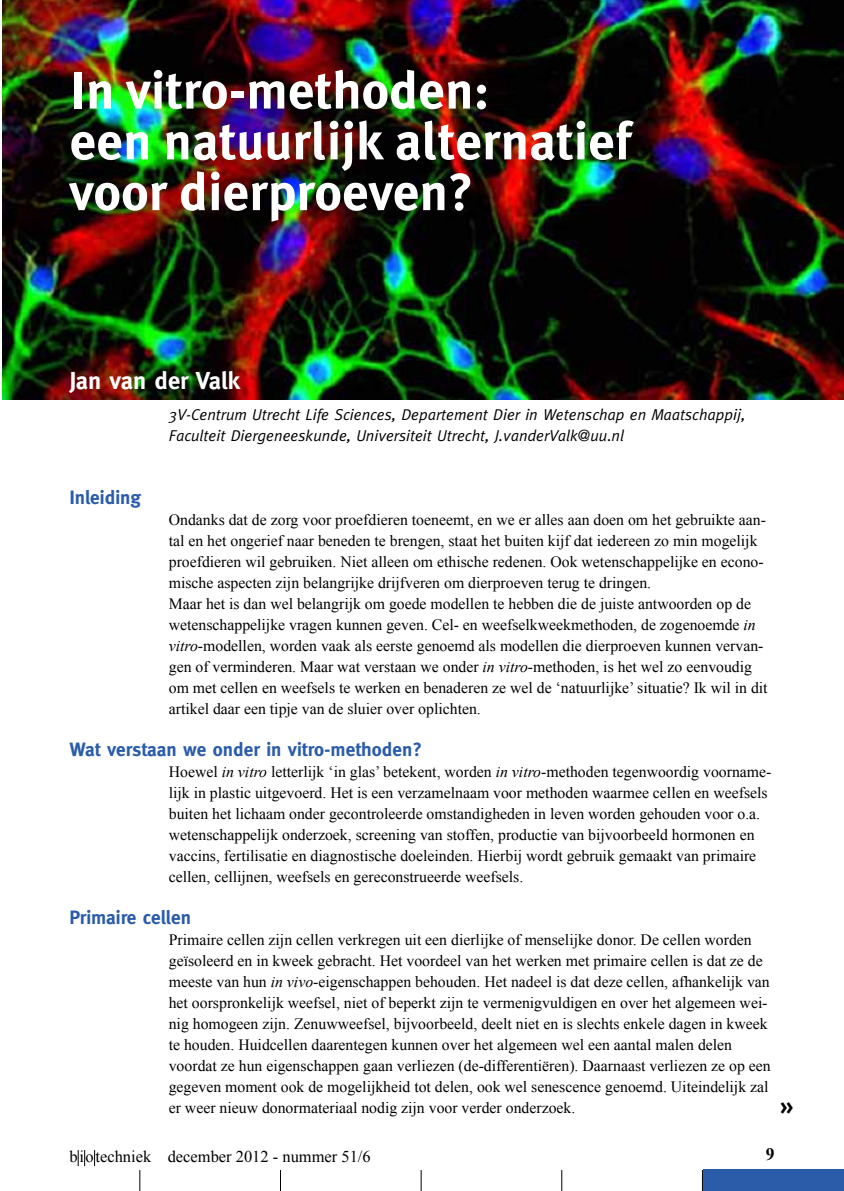
<style>
.page{position:relative;width:844px;height:1191px;background:#fff}
.page>*{position:absolute;margin:0;border:0;box-sizing:border-box;transform-origin:0 0}
.t1{font:700 52.5px/50.8px "Meta Plus";color:#fff}
.t2{font:700 24.5px "Meta";color:#fff}
.t3{font:700 24.5px "Meta Plus";color:#000}
.t4{font:700 19.25px "Meta";color:#2a5caa}
.t5{font:700 17.5px "Times New Roman";color:#000}
.t6{font:16.45px "Times New Roman";color:#000}
.t7{font:15.75px/21px "Times New Roman";color:#000}
.t8{font:italic 15.75px/21px "Meta";color:#000}
.s1{font-style:italic}
</style>
<div class="page">
<svg style="left:78px;top:1150px;width:7px;height:16px"></svg>
<svg style="left:94px;top:1150px;width:1px;height:16px"></svg>
<svg style="left:139px;top:1170px;width:1px;height:21px"></svg>
<svg style="left:280px;top:1170px;width:1px;height:21px"></svg>
<svg style="left:420px;top:1170px;width:1px;height:21px"></svg>
<svg style="left:561px;top:1170px;width:1px;height:21px"></svg>
<svg style="left:701px;top:1170px;width:1px;height:21px"></svg>
<div style="left:703px;top:1169px;width:140px;height:22px;background:#2a5caa"></div>
<img style="left:2px;top:0;width:841px;height:399px">
<h1 class="t1" style="left:69px;top:65px;width:563px">In vitro-methoden:<br>een natuurlijk alternatief voor dierproeven?</h1>
<h2 class="t2" style="left:69px;top:366px;width:172px">Jan van der Valk</h2>
<p class="t8" style="left:169px;top:404px;width:578px">3V-Centrum Utrecht Life Sciences, Departement Dier in Wetenschap en Maatschappij,<br>Faculteit Diergeneeskunde, Universiteit Utrecht, J.vanderValk@uu.nl</p>
<p class="t4" style="left:69px;top:486px;width:73px">Inleiding</p>
<p class="t7" style="left:169px;top:509px;width:600px">Ondanks dat de zorg voor proefdieren toeneemt, en we er alles aan doen om het gebruikte aan&shy;tal en het ongerief naar beneden te brengen, staat het buiten kijf dat iedereen zo min mogelijk proefdieren wil gebruiken. Niet alleen om ethische redenen. Ook wetenschappelijke en econo&shy;mische aspecten zijn belangrijke drijfveren om dierproeven terug te dringen.<br>Maar het is dan wel belangrijk om goede modellen te hebben die de juiste antwoorden op de wetenschappelijke vragen kunnen geven. Cel- en weefselkweekmethoden, de zogenoemde <span class="s1">in vitro</span>-modellen, worden vaak als eerste genoemd als modellen die dierproeven kunnen vervan&shy;gen of verminderen. Maar wat verstaan we onder <span class="s1">in vitro</span>-methoden, is het wel zo eenvoudig om met cellen en weefsels te werken en benaderen ze wel de ‘natuurlijke’ situatie? Ik wil in dit artikel daar een tipje van de sluier over oplichten.</p>
<p class="t4" style="left:69px;top:738px;width:354px">Wat verstaan we onder in vitro-methoden?</p>
<p class="t7" style="left:169px;top:761px;width:604px">Hoewel <span class="s1">in vitro</span> letterlijk ‘in glas’ betekent, worden <span class="s1">in vitro</span>-methoden tegenwoordig voorname&shy;lijk in plastic uitgevoerd. Het is een verzamelnaam voor methoden waarmee cellen en weefsels buiten het lichaam onder gecontroleerde omstandigheden in leven worden gehouden voor o.a. wetenschappelijk onderzoek, screening van stoffen, productie van bijvoorbeeld hormonen en vaccins, fertilisatie en diagnostische doeleinden. Hierbij wordt gebruik gemaakt van primaire cellen, cellijnen, weefsels en gereconstrueerde weefsels.</p>
<p class="t4" style="left:69px;top:906px;width:123px">Primaire cellen</p>
<p class="t7" style="left:169px;top:929px;width:603px">Primaire cellen zijn cellen verkregen uit een dierlijke of menselijke donor. De cellen worden geïsoleerd en in kweek gebracht. Het voordeel van het werken met primaire cellen is dat ze de meeste van hun <span class="s1">in vivo</span>-eigenschappen behouden. Het nadeel is dat deze cellen, afhankelijk van het oorspronkelijk weefsel, niet of beperkt zijn te vermenigvuldigen en over het algemeen wei&shy;nig homogeen zijn. Zenuwweefsel, bijvoorbeeld, deelt niet en is slechts enkele dagen in kweek te houden. Huidcellen daarentegen kunnen over het algemeen wel een aantal malen delen voordat ze hun eigenschappen gaan verliezen (de-differentiëren). Daarnaast verliezen ze op een gegeven moment ook de mogelijkheid tot delen, ook wel senescence genoemd. Uiteindelijk zal er weer nieuw donormateriaal nodig zijn voor verder onderzoek.</p>
<h2 class="t3" style="left:779px;top:1091px;width:15px">»</h2>
<p class="t6" style="left:69px;top:1145px;width:302px">biotechniek december 2012 - nummer 51/6</p>
<p class="t5" style="left:765px;top:1142px;width:10px">9</p>
</div>
